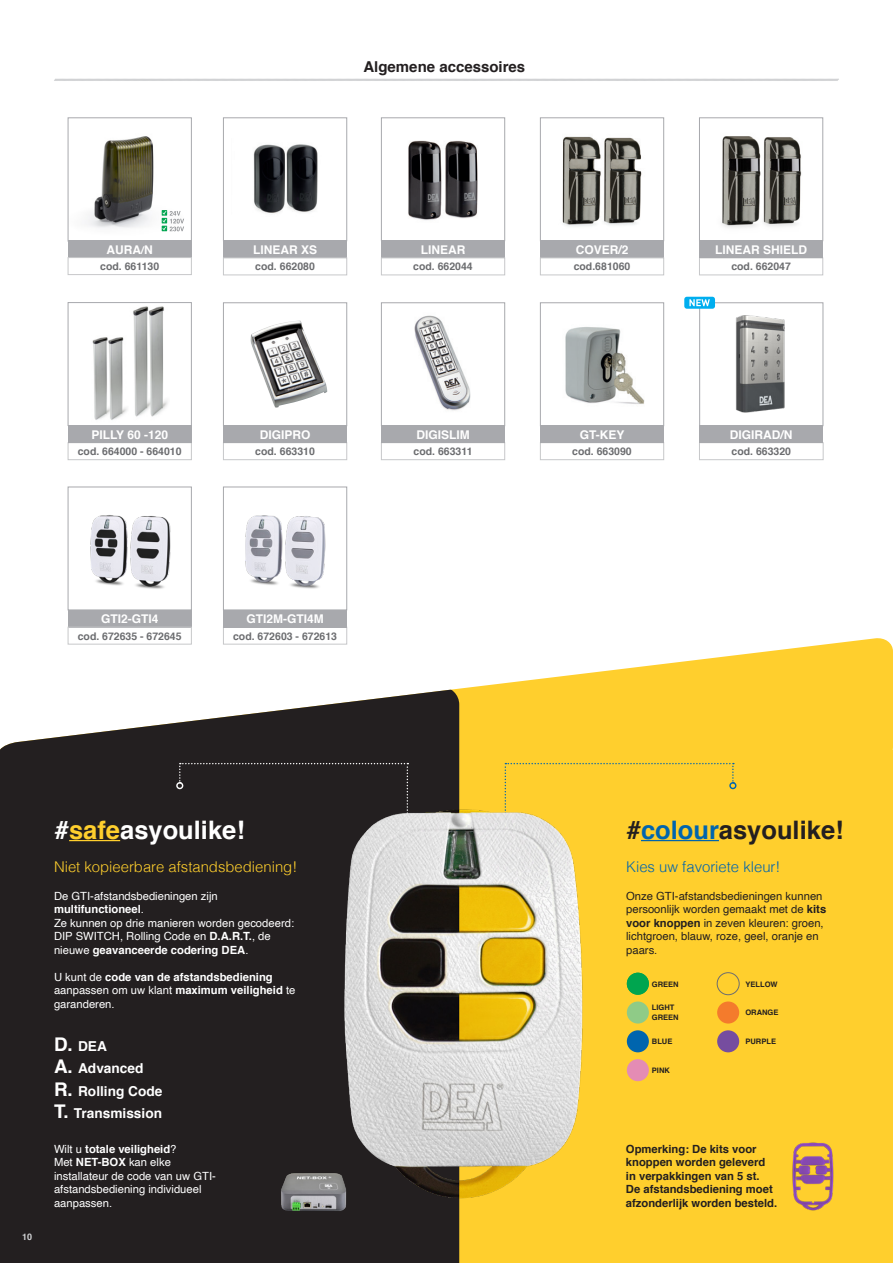
<style>
.page{position:relative;width:893px;height:1263px;background:#fff}
.page>*{position:absolute;margin:0;border:0;box-sizing:border-box;transform-origin:0 0}
.t1{font:700 25.5px "Helvetica";color:#231f20}
.t2{font:700 25.5px "Helvetica";color:#fff}
.INSTALLAZIONE_TIPICA{font:700 15px "Helvetica";color:#231f20}
.t3{font:300 14.85px "Helvetica";color:#ffcf2d}
.t4{font:300 14.85px "Helvetica";color:#0065ae}
.t5{font:700 13.65px "Helvetica";color:#fff}
.t6{font:700 12px "Helvetica";color:#fff}
.t7{font:11.25px/13.5px "Helvetica";color:#fff}
.t8{font:11.25px/13.5px "Helvetica";color:#231f20}
.t9{font:700 11.25px/13.5px "Helvetica";color:#231f20}
.t10{font:700 11.25px/13.5px "Helvetica";color:#fff}
.t11{font:700 10.5px "Helvetica";color:#6c6d70}
.t12{font:700 9px "Helvetica";color:#d1d2d4}
.t13{font:700 7.5px/9px "Helvetica";color:#231f20}
.s1{font-size:10.5px}
.s2{color:#ffcf2d}
.s3{color:#0065ae}
.s4{font-weight:700}
.s5{font-weight:400}
.s6{font-size:18.9px}
</style>
<div class="page">
<img style="left:722px;top:136px;width:80px;height:92px">
<div style="left:699px;top:118px;width:124px;height:123px;border:1px solid #a8a9ad"></div>
<img style="left:562px;top:136px;width:80px;height:91px">
<div style="left:540px;top:118px;width:124px;height:123px;border:1px solid #a8a9ad"></div>
<div style="left:699px;top:258px;width:124px;height:17px;border:1px solid #c7c8ca"></div>
<div style="left:699px;top:241px;width:124px;height:17px;background:#a8a9ad"></div>
<img style="left:565px;top:327px;width:80px;height:77px">
<div style="left:540px;top:303px;width:124px;height:123px;border:1px solid #a8a9ad"></div>
<div style="left:540px;top:442px;width:124px;height:18px;border:1px solid #c7c8ca"></div>
<div style="left:540px;top:425px;width:124px;height:17px;background:#a8a9ad"></div>
<img style="left:253px;top:144px;width:65px;height:70px">
<div style="left:223px;top:118px;width:124px;height:123px;border:1px solid #a8a9ad"></div>
<div style="left:223px;top:241px;width:124px;height:17px;background:#a8a9ad"></div>
<div style="left:223px;top:258px;width:124px;height:17px;border:1px solid #c7c8ca"></div>
<img style="left:408px;top:140px;width:70px;height:80px">
<div style="left:381px;top:118px;width:124px;height:123px;border:1px solid #a8a9ad"></div>
<div style="left:381px;top:241px;width:124px;height:17px;background:#a8a9ad"></div>
<div style="left:381px;top:258px;width:124px;height:17px;border:1px solid #c7c8ca"></div>
<img style="left:90px;top:515px;width:81px;height:74px">
<div style="left:68px;top:487px;width:124px;height:123px;border:1px solid #a8a9ad"></div>
<div style="left:68px;top:610px;width:124px;height:17px;background:#a8a9ad"></div>
<div style="left:68px;top:627px;width:124px;height:17px;border:1px solid #c7c8ca"></div>
<img style="left:250px;top:320px;width:77px;height:88px">
<div style="left:223px;top:303px;width:124px;height:123px;border:1px solid #a8a9ad"></div>
<div style="left:223px;top:442px;width:124px;height:18px;border:1px solid #c7c8ca"></div>
<div style="left:223px;top:425px;width:124px;height:17px;background:#a8a9ad"></div>
<div style="left:540px;top:241px;width:124px;height:17px;background:#a8a9ad"></div>
<div style="left:540px;top:258px;width:124px;height:17px;border:1px solid #c7c8ca"></div>
<img style="left:414px;top:315px;width:57px;height:96px">
<div style="left:381px;top:303px;width:124px;height:123px;border:1px solid #a8a9ad"></div>
<div style="left:381px;top:442px;width:124px;height:18px;border:1px solid #c7c8ca"></div>
<div style="left:381px;top:425px;width:124px;height:17px;background:#a8a9ad"></div>
<img style="left:245px;top:515px;width:81px;height:74px">
<div style="left:223px;top:487px;width:124px;height:123px;border:1px solid #a8a9ad"></div>
<div style="left:223px;top:627px;width:124px;height:17px;border:1px solid #c7c8ca"></div>
<div style="left:223px;top:610px;width:124px;height:17px;background:#a8a9ad"></div>
<img style="left:88px;top:136px;width:95px;height:96px">
<div style="left:68px;top:118px;width:124px;height:123px;border:1px solid #a8a9ad"></div>
<div style="left:68px;top:241px;width:124px;height:17px;background:#a8a9ad"></div>
<div style="left:68px;top:257px;width:124px;height:18px;border:1px solid #c7c8ca"></div>
<svg style="left:67px;top:637px;width:826px;height:626px;background:#fed54a"></svg>
<svg style="left:0;top:687px;width:459px;height:576px;background:#332f30"></svg>
<div style="left:505px;top:763px;width:229px;height:54px;background:#ffcf2d"></div>
<div style="left:729px;top:782px;width:7px;height:7px;border:1px solid #0065ae;border-radius:50%"></div>
<div style="left:179px;top:763px;width:229px;height:54px;background:#231f20"></div>
<div style="left:176px;top:782px;width:7px;height:7px;border:1px solid #fff;border-radius:50%"></div>
<div style="left:0;top:750px;width:14px;height:513px;background:#231f20"></div>
<img style="left:328px;top:786px;width:268px;height:436px">
<div style="left:717px;top:972px;width:22px;height:23px;border:1px solid #6c6d70;border-radius:50%"></div>
<div style="left:717px;top:1001px;width:22px;height:22px;background:#f47b2c;border-radius:50%"></div>
<div style="left:627px;top:1001px;width:22px;height:22px;background:#8fcb87;border-radius:50%"></div>
<div style="left:627px;top:1030px;width:22px;height:22px;background:#0065ae;border-radius:50%"></div>
<div style="left:717px;top:1030px;width:22px;height:22px;background:#764d9f;border-radius:50%"></div>
<div style="left:627px;top:1059px;width:22px;height:22px;background:#e48cb4;border-radius:50%"></div>
<div style="left:627px;top:973px;width:22px;height:22px;background:#00a54f;border-radius:50%"></div>
<img style="left:786px;top:1139px;width:53px;height:75px">
<img style="left:262px;top:1163px;width:108px;height:53px">
<img style="left:736px;top:315px;width:49px;height:98px">
<div style="left:699px;top:303px;width:124px;height:123px;border:1px solid #a8a9ad"></div>
<div style="left:699px;top:442px;width:124px;height:18px;border:1px solid #c7c8ca"></div>
<div style="left:699px;top:425px;width:124px;height:17px;background:#a8a9ad"></div>
<div style="left:68px;top:442px;width:124px;height:18px;border:1px solid #c7c8ca"></div>
<div style="left:68px;top:426px;width:124px;height:17px;background:#a8a9ad"></div>
<div style="left:68px;top:302px;width:124px;height:124px;border:1px solid #a8a9ad"></div>
<img style="left:92px;top:337px;width:35px;height:83px">
<img style="left:133px;top:306px;width:35px;height:111px">
<hr style="left:69px;top:840px;width:51px;height:1px;background:#ffcf2d">
<hr style="left:641px;top:840px;width:78px;height:1px;background:#0065ae">
<svg style="left:54px;top:78px;width:785px;height:3px"></svg>
<svg style="left:162px;top:210px;width:22px;height:21px"></svg>
<div style="left:684px;top:297px;width:31px;height:12px;background:#00aeef;border-radius:3px"></div>
<svg style="left:689px;top:299px;width:21px;height:7px"></svg>
<p class="INSTALLAZIONE_TIPICA" style="left:363px;top:55px;width:163px">Algemene accessoires</p>
<p class="t6" style="left:107px;top:240px;width:48px">AURA<span class="s1">/</span>N</p>
<p class="t11" style="left:100px;top:258px;width:60px">cod. 661130</p>
<p class="t6" style="left:253px;top:240px;width:66px">LINEAR XS</p>
<p class="t11" style="left:255px;top:258px;width:61px">cod. 662080</p>
<p class="t6" style="left:421px;top:240px;width:46px">LINEAR</p>
<p class="t11" style="left:413px;top:258px;width:61px">cod. 662044</p>
<p class="t6" style="left:576px;top:240px;width:54px">COVER/2</p>
<p class="t11" style="left:574px;top:258px;width:58px">cod.681060</p>
<p class="t6" style="left:715px;top:240px;width:94px">LINEAR SHIELD</p>
<p class="t11" style="left:731px;top:258px;width:61px">cod. 662047</p>
<p class="t6" style="left:91px;top:425px;width:78px">PILLY 60 -120</p>
<p class="t6" style="left:260px;top:425px;width:52px">DIGIPRO</p>
<p class="t6" style="left:416px;top:425px;width:55px">DIGISLIM</p>
<p class="t6" style="left:580px;top:425px;width:46px">GT-KEY</p>
<p class="t6" style="left:730px;top:425px;width:64px">DIGIRAD/N</p>
<p class="t11" style="left:78px;top:443px;width:105px">cod. 664000 - 664010</p>
<p class="t11" style="left:255px;top:443px;width:61px">cod. 663310</p>
<p class="t11" style="left:414px;top:443px;width:60px">cod. 663311</p>
<p class="t11" style="left:572px;top:443px;width:61px">cod. 663090</p>
<p class="t11" style="left:731px;top:443px;width:61px">cod. 663320</p>
<p class="t6" style="left:101px;top:609px;width:59px">GTI2-GTI4</p>
<p class="t11" style="left:78px;top:627px;width:105px">cod. 672635 - 672645</p>
<p class="t6" style="left:246px;top:609px;width:79px">GTI2M-GTI4M</p>
<p class="t11" style="left:233px;top:627px;width:105px">cod. 672603 - 672613</p>
<p class="t12" style="left:22px;top:1230px;width:11px">10</p>
<p class="t2" style="left:55px;top:809px;width:191px">#<span class="s2">safe</span>asyoulike!</p>
<p class="t1" style="left:627px;top:809px;width:218px">#<span class="s3">colour</span>asyoulike!</p>
<p class="t3" style="left:54px;top:854px;width:245px">Niet kopieerbare afstandsbediening!</p>
<p class="t7" style="left:54px;top:889px;width:165px">De GTI-afstandsbedieningen zijn <span class="s4">multifunctioneel</span>.</p>
<p class="t7" style="left:54px;top:916px;width:242px">Ze kunnen op drie manieren worden gecodeerd:<br>DIP SWITCH, Rolling Code en <span class="s4">D.A.R.T.</span>, de nieuwe <span class="s4">geavanceerde codering DEA</span>.</p>
<p class="t10" style="left:54px;top:970px;width:243px"><span class="s5">U kunt de</span> code van de afstandsbediening <span class="s5">aanpassen om uw klant</span> maximum veiligheid <span class="s5">te garanderen.</span></p>
<p class="t5" style="left:54px;top:1035px;width:54px"><span class="s6">D.</span> DEA</p>
<p class="t5" style="left:54px;top:1057px;width:91px"><span class="s6">A.</span> Advanced</p>
<p class="t5" style="left:54px;top:1080px;width:110px"><span class="s6">R.</span> Rolling Code</p>
<p class="t5" style="left:54px;top:1103px;width:110px"><span class="s6">T.</span> Transmission</p>
<p class="t7" style="left:54px;top:1142px;width:163px">Wilt u <span class="s4">totale veiligheid</span>?<br>Met <span class="s4">NET-BOX</span> kan elke installateur de code van uw GTI&shy;afstandsbediening individueel aanpassen.</p>
<p class="t4" style="left:626px;top:854px;width:156px">Kies uw favoriete kleur!</p>
<p class="t8" style="left:626px;top:889px;width:202px">Onze GTI-afstandsbedieningen kunnen persoonlijk worden gemaakt met de <span class="s4">kits voor knoppen</span> in zeven kleuren: groen, lichtgroen, blauw, roze, geel, oranje en paars.</p>
<p class="t13" style="left:652px;top:979px;width:28px">GREEN</p>
<p class="t13" style="left:745px;top:979px;width:34px">YELLOW</p>
<p class="t13" style="left:652px;top:1003px;width:28px">LIGHT<br>GREEN</p>
<p class="t13" style="left:745px;top:1008px;width:35px">ORANGE</p>
<p class="t13" style="left:652px;top:1037px;width:22px">BLUE</p>
<p class="t13" style="left:745px;top:1037px;width:32px">PURPLE</p>
<p class="t13" style="left:652px;top:1065px;width:20px">PINK</p>
<p class="t9" style="left:626px;top:1142px;width:153px">Opmerking: De kits voor knoppen worden geleverd in verpakkingen van 5 st.<br>De afstandsbediening moet afzonderlijk worden besteld.</p>
</div>
